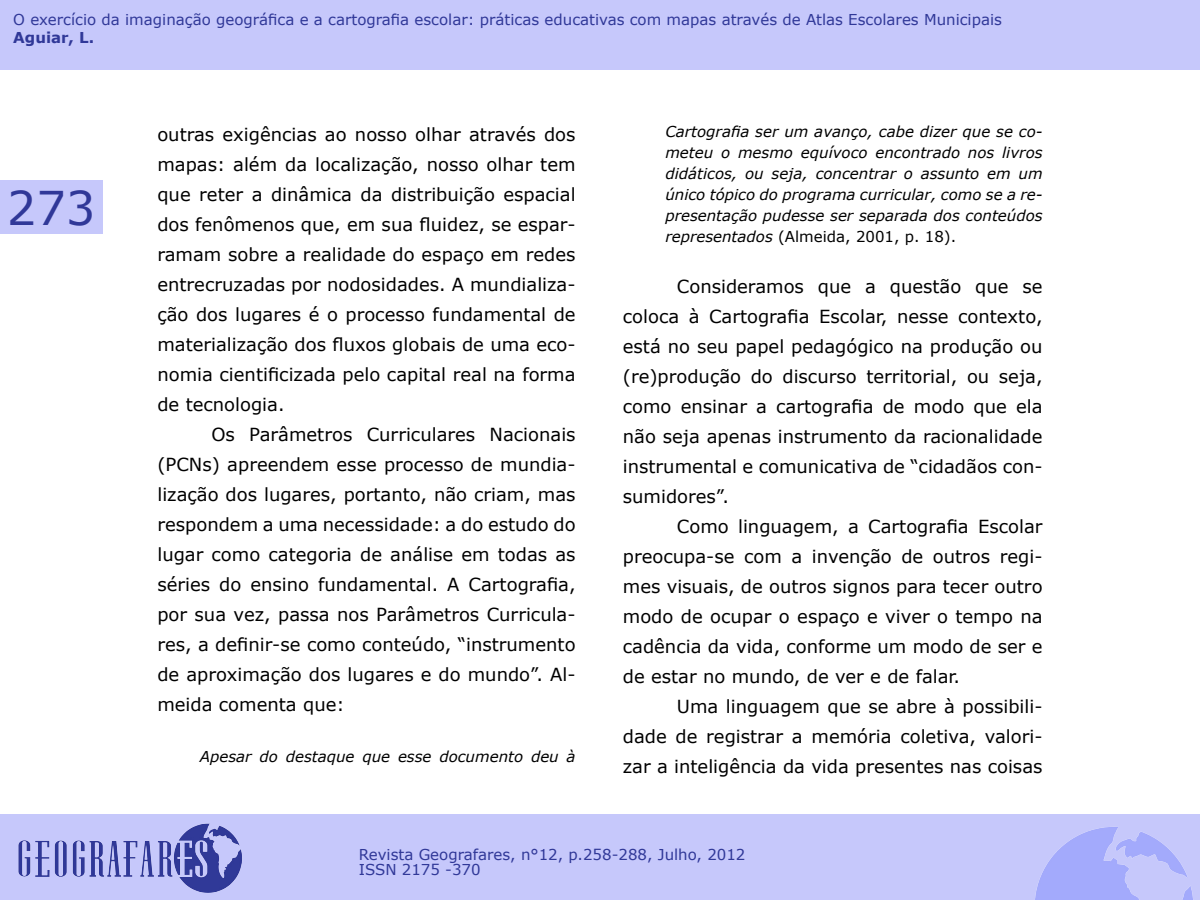
<style>
.page{position:relative;width:1200px;height:900px;background:#fff}
.page>*{position:absolute;margin:0;border:0;box-sizing:border-box;transform-origin:0 0}
.t1{font:46.5px "Verdana";color:#303898}
.t2{font:18px/30px "Verdana";color:#000;text-align:justify}
.t3{font:italic 15px/21px "Verdana";color:#000;text-align:justify}
.t4{font:15px/15px "Verdana";color:#303898}
.t5{font:700 15px "Verdana";color:#303898}
.s1{font-style:normal}
</style>
<div class="page">
<div style="left:0;top:180px;width:102px;height:54px;background:#c6c8fb"></div>
<div style="left:0;top:814px;width:1200px;height:86px;background:#c6c8fb"></div>
<img style="left:18px;top:823px;width:224px;height:70px">
<img style="left:1035px;top:827px;width:158px;height:73px">
<div style="left:0;top:0;width:1200px;height:69px;background:#c6c8fb"></div>
<p class="t4" style="left:13px;top:12px;width:990px">O exercício da imaginação geográfica e a cartografia escolar: práticas educativas com mapas através de Atlas Escolares Municipais</p>
<p class="t5" style="left:13px;top:27px;width:82px">Aguiar, L.</p>
<h1 class="t1" style="left:7px;top:176px;width:90px">273</h1>
<p class="t2" style="left:157px;top:119px;width:420px">outras exigências ao nosso olhar através dos mapas: além da localização, nosso olhar tem que reter a dinâmica da distribuição espacial dos fenômenos que, em sua fluidez, se espar&shy;ramam sobre a realidade do espaço em redes entrecruzadas por nodosidades. A mundializa&shy;ção dos lugares é o processo fundamental de materialização dos fluxos globais de uma eco&shy;nomia cientificizada pelo capital real na forma de tecnologia.</p>
<p class="t2" style="left:157px;top:419px;width:420px;text-indent:54px">Os Parâmetros Curriculares Nacionais (PCNs) apreendem esse processo de mundia&shy;lização dos lugares, portanto, não criam, mas respondem a uma necessidade: a do estudo do lugar como categoria de análise em todas as séries do ensino fundamental. A Cartografia, por sua vez, passa nos Parâmetros Curricula&shy;res, a definir-se como conteúdo, “instrumento de aproximação dos lugares e do mundo”. Al&shy;meida comenta que:</p>
<p class="t3" style="left:200px;top:746px;width:377px">Apesar do destaque que esse documento deu à</p>
<p class="t3" style="left:665px;top:121px;width:379px">Cartografia ser um avanço, cabe dizer que se co&shy;meteu o mesmo equívoco encontrado nos livros didáticos, ou seja, concentrar o assunto em um único tópico do programa curricular, como se a re&shy;presentação pudesse ser separada dos conteúdos representados <span class="s1">(Almeida, 2001, p. 18).</span></p>
<p class="t2" style="left:623px;top:271px;width:421px;text-indent:54px">Consideramos que a questão que se coloca à Cartografia Escolar, nesse contexto, está no seu papel pedagógico na produção ou (re)produção do discurso territorial, ou seja, como ensinar a cartografia de modo que ela não seja apenas instrumento da racionalidade instrumental e comunicativa de “cidadãos con&shy;sumidores”.</p>
<p class="t2" style="left:623px;top:511px;width:421px;text-indent:54px">Como linguagem, a Cartografia Escolar preocupa-se com a invenção de outros regi&shy;mes visuais, de outros signos para tecer outro modo de ocupar o espaço e viver o tempo na cadência da vida, conforme um modo de ser e de estar no mundo, de ver e de falar.</p>
<p class="t2" style="left:623px;top:691px;width:421px;text-indent:54px">Uma linguagem que se abre à possibili&shy;dade de registrar a memória coletiva, valori&shy;zar a inteligência da vida presentes nas coisas</p>
<p class="t4" style="left:359px;top:847px;width:388px">Revista Geografares, n°12, p.258-288, Julho, 2012<br>ISSN 2175 -370</p>
</div>
